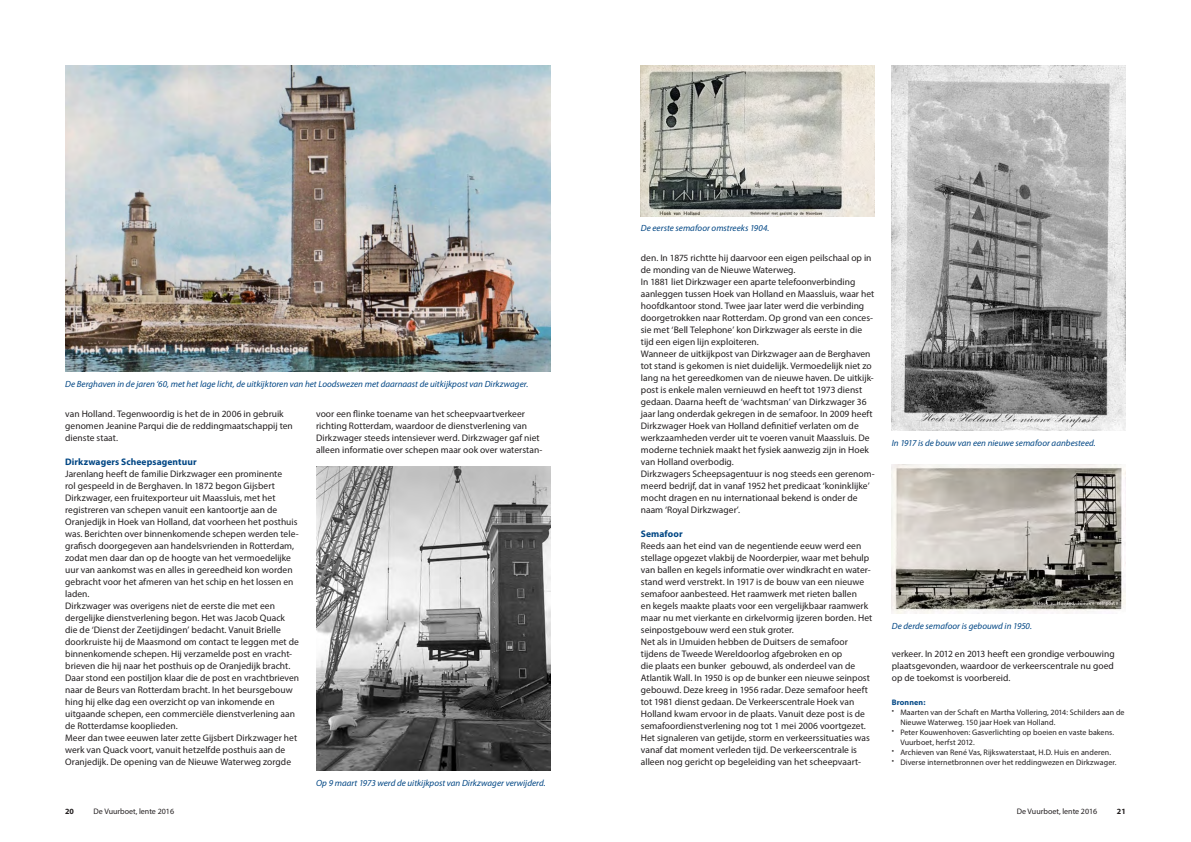
<style>
.page{position:relative;width:1191px;height:842px;background:#fff}
.page>*{position:absolute;margin:0;border:0;box-sizing:border-box;transform-origin:0 0}
.lo{font:9.5px/12px "Myriad Pro";letter-spacing:.005em;color:#231f20}
.sk{font:700 9.5px "Myriad Pro";letter-spacing:.01em;color:#004684}
.fotobijschrift{font:italic 9px "Myriad Pro";letter-spacing:.005em;color:#004684}
.voetnoot{font:8px/10px "Myriad Pro";letter-spacing:.005em;color:#231f20}
.voetnoot-2{font:700 8px "Myriad Pro";letter-spacing:.015em;color:#004684}
.t1{font:700 8px "Myriad";color:#231f20}
</style>
<div class="page">
<img style="left:65px;top:65px;width:485px;height:307px">
<img style="left:316px;top:466px;width:234px;height:305px">
<img style="left:641px;top:65px;width:233px;height:151px">
<img style="left:891px;top:65px;width:234px;height:365px">
<img style="left:891px;top:465px;width:234px;height:148px">
<p class="fotobijschrift" style="left:65px;top:379px;width:464px">De Berghaven in de jaren ‘60, met het lage licht, de uitkijktoren van het Loodswezen met daarnaast de uitkijkpost van Dirkzwager.</p>
<p class="lo" style="left:65px;top:407px;width:229px">van Holland. Tegenwoordig is het de in 2006 in gebruik genomen Jeanine Parqui die de reddingmaatschappij ten dienste staat.</p>
<p class="sk" style="left:65px;top:455px;width:133px">Dirkzwagers Scheepsagentuur</p>
<p class="lo" style="left:65px;top:467px;width:235px">Jarenlang heeft de familie Dirkzwager een prominente<br>rol gespeeld in de Berghaven. In 1872 begon Gijsbert Dirkzwager, een fruitexporteur uit Maassluis, met het registreren van schepen vanuit een kantoortje aan de Oranjedijk in Hoek van Holland, dat voorheen het posthuis was. Berichten over binnenkomende schepen werden tele&shy;grafisch doorgegeven aan handelsvrienden in Rotterdam, zodat men daar dan op de hoogte van het vermoedelijke uur van aankomst was en alles in gereedheid kon worden gebracht voor het afmeren van het schip en het lossen en laden.</p>
<p class="lo" style="left:65px;top:599px;width:235px">Dirkzwager was overigens niet de eerste die met een dergelijke dienstverlening begon. Het was Jacob Quack die de ‘Dienst der Zeetijdingen’ bedacht. Vanuit Brielle doorkruiste hij de Maasmond om contact te leggen met de binnenkomende schepen. Hij verzamelde post en vracht&shy;brieven die hij naar het posthuis op de Oranjedijk bracht.<br>Daar stond een postiljon klaar die de post en vrachtbrieven naar de Beurs van Rotterdam bracht. In het beursgebouw hing hij elke dag een overzicht op van inkomende en uitgaande schepen, een commerciële dienstverlening aan de Rotterdamse kooplieden.</p>
<p class="lo" style="left:65px;top:731px;width:233px">Meer dan twee eeuwen later zette Gijsbert Dirkzwager het werk van Quack voort, vanuit hetzelfde posthuis aan de<br>Oranjedijk. De opening van de Nieuwe Waterweg zorgde</p>
<p class="lo" style="left:316px;top:407px;width:228px">voor een flinke toename van het scheepvaartverkeer richting Rotterdam, waardoor de dienstverlening van Dirkzwager steeds intensiever werd. Dirkzwager gaf niet alleen informatie over schepen maar ook over waterstan-</p>
<p class="fotobijschrift" style="left:316px;top:778px;width:231px">Op 9 maart 1973 werd de uitkijkpost van Dirkzwager verwijderd.</p>
<p class="fotobijschrift" style="left:641px;top:224px;width:130px">De eerste semafoor omstreeks 1904.</p>
<p class="lo" style="left:641px;top:251px;width:232px">den. In 1875 richtte hij daarvoor een eigen peilschaal op in de monding van de Nieuwe Waterweg.</p>
<p class="lo" style="left:641px;top:275px;width:235px">In 1881 liet Dirkzwager een aparte telefoonverbinding aanleggen tussen Hoek van Holland en Maassluis, waar het hoofdkantoor stond. Twee jaar later werd die verbinding doorgetrokken naar Rotterdam. Op grond van een conces&shy;sie met ‘Bell Telephone’ kon Dirkzwager als eerste in die tijd een eigen lijn exploiteren.</p>
<p class="lo" style="left:641px;top:347px;width:234px">Wanneer de uitkijkpost van Dirkzwager aan de Berghaven tot stand is gekomen is niet duidelijk. Vermoedelijk niet zo lang na het gereedkomen van de nieuwe haven. De uitkijk&shy;post is enkele malen vernieuwd en heeft tot 1973 dienst gedaan. Daarna heeft de ‘wachtsman’ van Dirkzwager 36 jaar lang onderdak gekregen in de semafoor. In 2009 heeft Dirkzwager Hoek van Holland definitief verlaten om de werkzaamheden verder uit te voeren vanuit Maassluis. De moderne techniek maakt het fysiek aanwezig zijn in Hoek van Holland overbodig.</p>
<p class="lo" style="left:641px;top:467px;width:235px">Dirkzwagers Scheepsagentuur is nog steeds een gerenom&shy;meerd bedrijf, dat in vanaf 1952 het predicaat ‘koninklijke’ mocht dragen en nu internationaal bekend is onder de naam ‘Royal Dirkzwager’.</p>
<p class="sk" style="left:641px;top:527px;width:43px">Semafoor</p>
<p class="lo" style="left:641px;top:539px;width:233px">Reeds aan het eind van de negentiende eeuw werd een stellage opgezet vlakbij de Noorderpier, waar met behulp van ballen en kegels informatie over windkracht en water&shy;stand werd verstrekt. In 1917 is de bouw van een nieuwe semafoor aanbesteed. Het raamwerk met rieten ballen<br>en kegels maakte plaats voor een vergelijkbaar raamwerk maar nu met vierkante en cirkelvormig ijzeren borden. Het seinpostgebouw werd een stuk groter.</p>
<p class="lo" style="left:641px;top:635px;width:230px">Net als in IJmuiden hebben de Duitsers de semafoor tijdens de Tweede Wereldoorlog afgebroken en op<br>die plaats een bunker gebouwd, als onderdeel van de Atlantik Wall. In 1950 is op de bunker een nieuwe seinpost gebouwd. Deze kreeg in 1956 radar. Deze semafoor heeft tot 1981 dienst gedaan. De Verkeerscentrale Hoek van Holland kwam ervoor in de plaats. Vanuit deze post is de semafoordienstverlening nog tot 1 mei 2006 voortgezet.<br>Het signaleren van getijde, storm en verkeerssituaties was vanaf dat moment verleden tijd. De verkeerscentrale is alleen nog gericht op begeleiding van het scheepvaart-</p>
<p class="fotobijschrift" style="left:891px;top:438px;width:205px">In 1917 is de bouw van een nieuwe semafoor aanbesteed.</p>
<p class="fotobijschrift" style="left:891px;top:621px;width:142px">De derde semafoor is gebouwd in 1950.</p>
<p class="lo" style="left:891px;top:647px;width:224px;text-align:justify">verkeer. In 2012 en 2013 heeft een grondige verbouwing plaatsgevonden, waardoor de verkeerscentrale nu goed op de toekomst is voorbereid.</p>
<p class="voetnoot-2" style="left:891px;top:697px;width:35px">Bronnen:</p>
<p class="voetnoot" style="left:900px;top:707px;width:226px;text-indent:-9px">• Maarten van der Schaft en Martha Vollering, 2014: Schilders aan de<br>Nieuwe Waterweg. 150 jaar Hoek van Holland.</p>
<p class="voetnoot" style="left:900px;top:727px;width:215px;text-indent:-9px">• Peter Kouwenhoven: Gasverlichting op boeien en vaste bakens.<br>Vuurboet, herfst 2012.</p>
<p class="voetnoot" style="left:891px;top:747px;width:221px">• Archieven van René Vas, Rijkswaterstaat, H.D. Huis en anderen.</p>
<p class="voetnoot" style="left:891px;top:757px;width:226px">• Diverse internetbronnen over het reddingwezen en Dirkzwager.</p>
<p class="t1" style="left:65px;top:807px;width:10px">20</p>
<p class="voetnoot" style="left:94px;top:806px;width:82px">De Vuurboet, lente 2016</p>
<p class="voetnoot" style="left:1016px;top:806px;width:82px">De Vuurboet, lente 2016</p>
<p class="t1" style="left:1116px;top:807px;width:10px">21</p>
</div>
